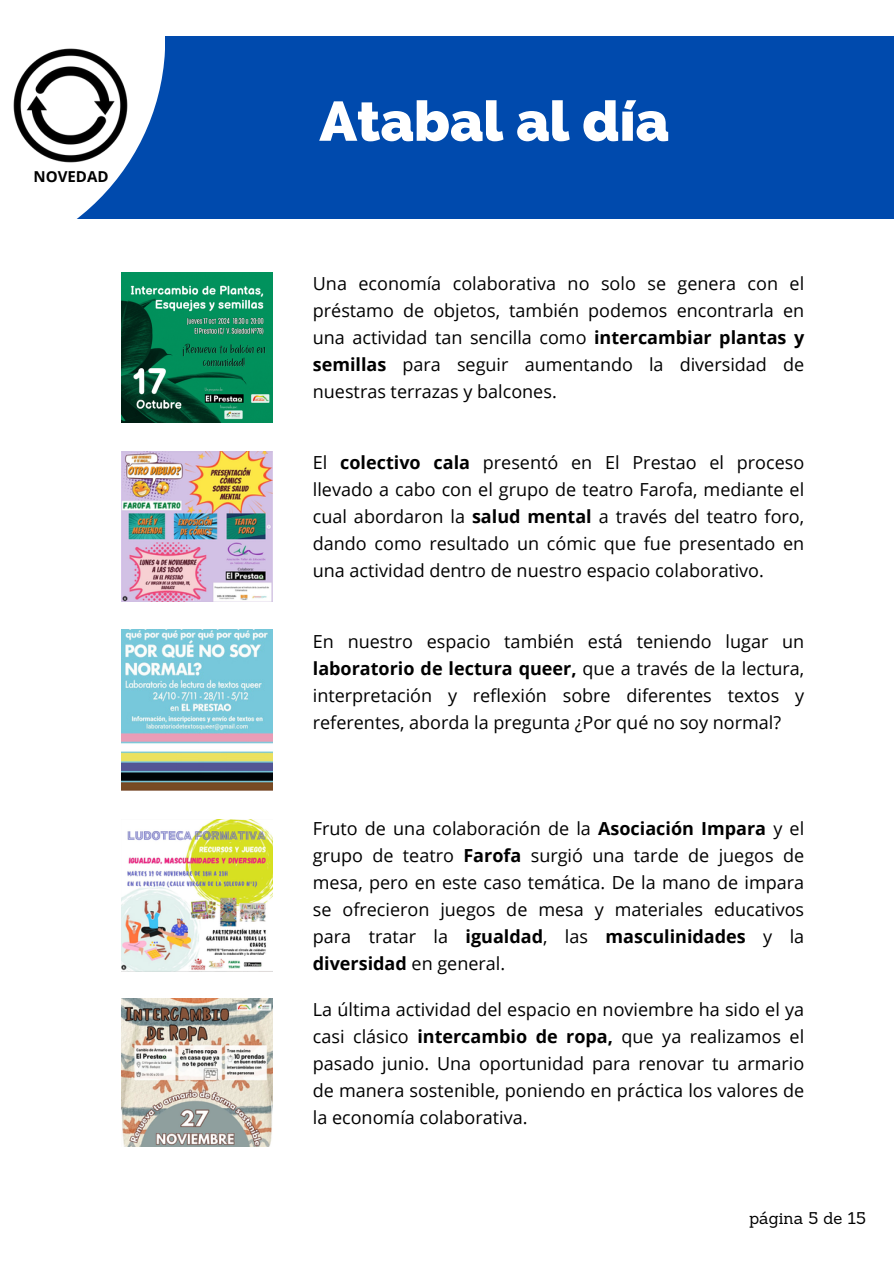
<style>
.page{position:relative;width:894px;height:1264px;background:#fff}
.page>*{position:absolute;margin:0;border:0;box-sizing:border-box;transform-origin:0 0}
.t1{font:800 55.5px "Raleway";color:#fff}
.t2{font:18px/27px "Open Sans";color:#000;text-align:justify}
.t3{font:16.5px "Sanchez";color:#000}
.t4{font:700 15px "Open Sans";color:#000}
.s1{font-weight:700}
</style>
<div class="page">
<div style="left:0;top:36px;width:893px;height:183px;background:#004aad"></div>
<svg style="left:0;top:36px;width:165px;height:183px;fill:#fff"></svg>
<img style="left:14px;top:49px;width:114px;height:113px">
<img style="left:122px;top:272px;width:150px;height:151px">
<img style="left:122px;top:452px;width:150px;height:149px">
<img style="left:122px;top:630px;width:150px;height:160px">
<img style="left:122px;top:819px;width:150px;height:152px">
<img style="left:122px;top:998px;width:150px;height:148px">
<p class="t4" style="left:33px;top:166px;width:77px">NOVEDAD</p>
<p class="t1" style="left:319px;top:89px;width:351px">Atabal al día</p>
<p class="t2" style="left:313px;top:269px;width:492px">Una economía colaborativa no solo se genera con el préstamo de objetos, también podemos encontrarla en una actividad tan sencilla como <span class="s1">intercambiar plantas y semillas</span> para seguir aumentando la diversidad de nuestras terrazas y balcones.</p>
<p class="t2" style="left:313px;top:448px;width:492px">El <span class="s1">colectivo cala</span> presentó en El Prestao el proceso llevado a cabo con el grupo de teatro Farofa, mediante el cual abordaron la <span class="s1">salud mental</span> a través del teatro foro, dando como resultado un cómic que fue presentado en una actividad dentro de nuestro espacio colaborativo.</p>
<p class="t2" style="left:313px;top:627px;width:492px">En nuestro espacio también está teniendo lugar un <span class="s1">laboratorio de lectura queer,</span> que a través de la lectura, interpretación y reflexión sobre diferentes textos y referentes, aborda la pregunta ¿Por qué no soy normal?</p>
<p class="t2" style="left:313px;top:814px;width:493px">Fruto de una colaboración de la <span class="s1">Asociación Impara</span> y el grupo de teatro <span class="s1">Farofa</span> surgió una tarde de juegos de mesa, pero en este caso temática. De la mano de impara se ofrecieron juegos de mesa y materiales educativos para tratar la <span class="s1">igualdad</span>, las <span class="s1">masculinidades</span> y la <span class="s1">diversidad</span> en general.</p>
<h2 class="t2" style="left:313px;top:995px;width:492px">La última actividad del espacio en noviembre ha sido el ya casi clásico <span class="s1">intercambio de ropa,</span> que ya realizamos el pasado junio. Una oportunidad para renovar tu armario de manera sostenible, poniendo en práctica los valores de la economía colaborativa.</h2>
<p class="t3" style="left:748px;top:1206px;width:118px">página 5 de 15</p>
</div>
